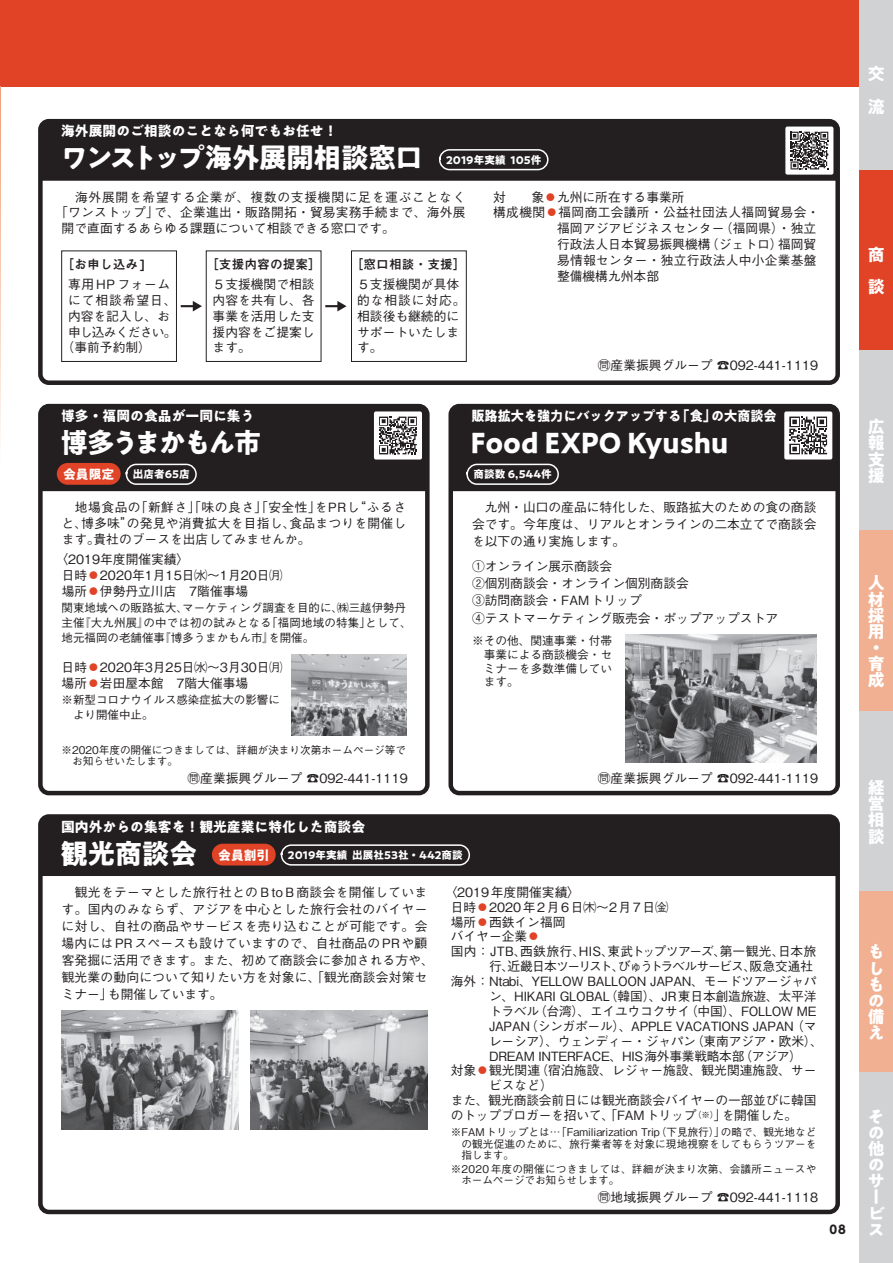
<style>
.page{position:relative;width:893px;height:1263px;background:#fff}
.page>*{position:absolute;margin:0;border:0;box-sizing:border-box;transform-origin:0 0}
.t1{font:700 27.6px "PA1 Gothic Std N";letter-spacing:-.015em;color:#fff}
.t2{font:700 27.6px "PA1 Gothic Std N";letter-spacing:-.1em;color:#fff}
.t3{font:700 16.95px/16.2px "PA1 Gothic Std N";color:#fff}
.t4{font:700 13.8px "PA1 Gothic Std N";color:#fff}
.t5{font:700 13.8px "PA1 Gothic Std N";color:#fff;scale:.95 1}
.t6{font:500 12.75px/15.9px "Gothic BBB Pro";color:#231f20}
.t7{font:500 12.75px "Gothic BBB Pro";letter-spacing:-.02em;color:#231f20}
.t8{font:500 12.75px "Gothic BBB Pro";letter-spacing:-.025em;color:#231f20}
.t9{font:500 12.75px "Gothic BBB Pro";letter-spacing:.02em;color:#231f20}
.t10{font:500 12.75px "Gothic BBB Pro";letter-spacing:.055em;color:#231f20}
.t11{font:500 12.75px "Gothic BBB Pro";letter-spacing:-.09em;color:#231f20}
.t12{font:700 12.75px "Mi Go MB1 Std De";color:#231f20}
.t13{font:500 12.75px "Gothic BBB Pro";letter-spacing:.025em;color:#231f20}
.t14{font:500 12.75px "Gothic BBB Pro";letter-spacing:.125em;color:#231f20}
.t15{font:500 12.75px "Gothic BBB Pro";letter-spacing:-.06em;color:#231f20}
.t16{font:700 12.75px "PA1 Gothic Std N";color:#fff}
.t17{font:500 12.75px "Gothic BBB Pro";letter-spacing:.045em;color:#231f20}
.t18{font:500 12.75px "Gothic BBB Pro";letter-spacing:.07em;color:#231f20}
.t19{font:500 11.7px/13.8px "Gothic BBB Pro";color:#231f20;text-align:justify}
.t20{font:700 11.7px "UD Shin Go Pro";color:#231f20}
.t21{font:500 11.55px/14.9px "Gothic BBB Pro";color:#231f20}
.t22{font:500 10.65px/11.6px "Gothic BBB Pro";color:#231f20}
.t23{font:500 10.65px/11.6px "Gothic BBB Pro";letter-spacing:.02em;color:#231f20}
.t24{font:700 10.65px "PA1 Gothic Std N";color:#fff}
.s1{color:#e04326}
</style>
<div class="page">
<div style="left:859px;top:0;width:34px;height:170px;background:#d1d2d4"></div>
<div style="left:859px;top:170px;width:34px;height:180px;background:#e04326"></div>
<div style="left:859px;top:350px;width:34px;height:181px;background:#d1d2d4"></div>
<div style="left:859px;top:531px;width:34px;height:180px;background:#f1b091"></div>
<div style="left:859px;top:711px;width:34px;height:180px;background:#d1d2d4"></div>
<div style="left:859px;top:891px;width:34px;height:181px;background:#f1b091"></div>
<div style="left:859px;top:1072px;width:34px;height:191px;background:#d1d2d4"></div>
<div style="left:0;top:0;width:859px;height:87px;background:#e04326"></div>
<div style="left:43px;top:819px;width:792px;height:57px;background:#231f20"></div>
<div style="left:38px;top:404px;width:392px;height:391px;border:4px solid #231f20;border-radius:9px"></div>
<div style="left:38px;top:814px;width:802px;height:400px;border:4px solid #231f20;border-radius:9px"></div>
<svg style="left:212px;top:844px;width:259px;height:22px;background:#643e38"></svg>
<div style="left:784px;top:821px;width:50px;height:50px;background:#231f20;border-radius:3px"></div>
<img style="left:62px;top:1010px;width:176px;height:119px">
<img style="left:251px;top:1010px;width:176px;height:119px">
<div style="left:43px;top:124px;width:792px;height:57px;background:#231f20"></div>
<div style="left:38px;top:119px;width:802px;height:266px;border:4px solid #231f20;border-radius:9px"></div>
<svg style="left:438px;top:148px;width:111px;height:23px;background:#413e3f"></svg>
<div style="left:448px;top:404px;width:392px;height:391px;border:4px solid #231f20;border-radius:9px"></div>
<img style="left:625px;top:635px;width:191px;height:127px">
<svg style="left:451px;top:406px;width:387px;height:85px;background:#2f2b2c"></svg>
<svg style="left:784px;top:125px;width:50px;height:51px"></svg>
<div style="left:785px;top:127px;width:48px;height:48px;background:#fff;border-radius:2px"></div>
<svg style="left:790px;top:132px;width:38px;height:37px"></svg>
<svg style="left:181px;top:301px;width:21px;height:10px"></svg>
<svg style="left:325px;top:301px;width:22px;height:10px"></svg>
<svg style="left:40px;top:406px;width:387px;height:85px;background:#362c2c"></svg>
<div style="left:61px;top:250px;width:116px;height:112px;border:1px solid #231f20"></div>
<div style="left:206px;top:250px;width:115px;height:112px;border:1px solid #231f20"></div>
<div style="left:351px;top:250px;width:116px;height:112px;border:1px solid #231f20"></div>
<img style="left:291px;top:654px;width:115px;height:81px">
<p class="t4" style="left:61px;top:122px;width:278px">海外展開のご相談のことなら何でもお任せ！</p>
<h1 class="t1" style="left:60px;top:141px;width:364px">ワンストップ海外展開相談窓口</h1>
<p class="t24" style="left:446px;top:153px;width:97px">2019年実績 105件</p>
<p class="t10" style="left:62px;top:186px;width:405px">　海外展開を希望する企業が、複数の支援機関に足を運ぶことなく</p>
<p class="t6" style="left:55px;top:203px;width:412px">「ワンストップ」で、企業進出・販路開拓・貿易実務手続まで、海外展</p>
<p class="t6" style="left:62px;top:219px;width:335px">開で直面するあらゆる課題について相談できる窓口です。</p>
<p class="t12" style="left:62px;top:254px;width:85px">［お申し込み]</p>
<p class="t17" style="left:68px;top:274px;width:104px">専用HPフォーム</p>
<p class="t18" style="left:68px;top:290px;width:110px">にて相談希望日、</p>
<p class="t6" style="left:68px;top:306px;width:104px">内容を記入し、お</p>
<p class="t15" style="left:68px;top:321px;width:110px">申し込みください。</p>
<p class="t6" style="left:62px;top:338px;width:91px">（事前予約制）</p>
<p class="t12" style="left:206px;top:254px;width:116px">［支援内容の提案］</p>
<p class="t6" style="left:213px;top:274px;width:104px;text-align:justify">５支援機関で相談内容を共有し、各事業を活用した支援内容をご提案します。</p>
<p class="t12" style="left:351px;top:254px;width:116px">［窓口相談・支援］</p>
<p class="t6" style="left:357px;top:274px;width:110px">５支援機関が具体的な相談に対応。相談後も継続的にサポートいたします。</p>
<p class="t6" style="left:493px;top:187px;width:193px">対　　象<span class="s1">●</span>九州に所在する事業所</p>
<p class="t13" style="left:493px;top:202px;width:328px">構成機関<span class="s1">●</span>福岡商工会議所・公益社団法人福岡貿易会・</p>
<p class="t6" style="left:557px;top:219px;width:261px">福岡アジアビジネスセンター（福岡県）・独立</p>
<p class="t6" style="left:557px;top:235px;width:261px">行政法人日本貿易振興機構（ジェトロ）福岡貿</p>
<p class="t6" style="left:557px;top:251px;width:261px">易情報センター・独立行政法人中小企業基盤</p>
<p class="t6" style="left:557px;top:267px;width:104px">整備機構九州本部</p>
<p class="t6" style="left:598px;top:356px;width:222px">問産業振興グループ ☎092-441-1119</p>
<h2 class="t3" style="left:868px;top:60px;width:26px;line-height:32.2px">交流</h2>
<h2 class="t3" style="left:868px;top:240px;width:26px;line-height:32.2px">商談</h2>
<p class="t4" style="left:61px;top:407px;width:195px">博多・福岡の食品が一同に集う</p>
<p class="t5" style="left:471px;top:407px;width:323px">販路拡大を強力にバックアップする「食」の大商談会</p>
<h1 class="t2" style="left:60px;top:425px;width:203px">博多うまかもん市</h1>
<h1 class="t1" style="left:471px;top:425px;width:259px">Food EXPO Kyushu</h1>
<p class="t16" style="left:63px;top:466px;width:53px">会員限定</p>
<p class="t24" style="left:133px;top:468px;width:58px">出店者65店</p>
<p class="t24" style="left:474px;top:468px;width:80px">商談数 6,544件</p>
<p class="t6" style="left:62px;top:498px;width:346px;text-align:justify">　地場食品の「新鮮さ」「味の良さ」「安全性」をPRし“ふるさと、博多味”の発見や消費拡大を目指し、食品まつりを開催します。貴社のブースを出店してみませんか。</p>
<p class="t6" style="left:62px;top:550px;width:222px;text-indent:-6px">〈2019年度開催実績〉<br>日時<span class="s1">●</span>2020年1月15日㈬～1月20日㈪場所<span class="s1">●</span>伊勢丹立川店　7階催事場</p>
<p class="t21" style="left:62px;top:599px;width:352px">関東地域への販路拡大、マーケティング調査を目的に、㈱三越伊勢丹主催『大九州展』の中では初の試みとなる「福岡地域の特集」として、地元福岡の老舗催事『博多うまかもん市』を開催。</p>
<p class="t6" style="left:62px;top:658px;width:222px">日時<span class="s1">●</span>2020年3月25日㈬～3月30日㈪場所<span class="s1">●</span>岩田屋本館　7階大催事場</p>
<p class="t21" style="left:62px;top:691px;width:220px">※新型コロナウイルス感染症拡大の影響に　より開催中止。</p>
<p class="t22" style="left:72px;top:742px;width:335px;text-indent:-11px">※2020年度の開催につきましては、詳細が決まり次第ホームページ等でお知らせいたします。</p>
<p class="t6" style="left:472px;top:497px;width:346px;line-height:17px;text-align:justify">　九州・山口の産品に特化した、販路拡大のための食の商談会です。今年度は、リアルとオンラインの二本立てで商談会を以下の通り実施します。</p>
<p class="t6" style="left:472px;top:557px;width:308px;line-height:17px">①オンライン展示商談会<br>②個別商談会・オンライン個別商談会<br>③訪問商談会・FAMトリップ<br>④テストマーケティング販売会・ポップアップストア</p>
<p class="t19" style="left:484px;top:632px;width:130px;text-indent:-12px">※その他、関連事業・付帯事業による商談機会・セミナーを多数準備しています。</p>
<p class="t6" style="left:188px;top:768px;width:222px">問産業振興グループ ☎092-441-1119</p>
<p class="t6" style="left:598px;top:768px;width:222px">問産業振興グループ ☎092-441-1119</p>
<p class="t4" style="left:61px;top:818px;width:306px">国内外からの集客を！観光産業に特化した商談会</p>
<h1 class="t1" style="left:60px;top:836px;width:138px">観光商談会</h1>
<p class="t16" style="left:218px;top:847px;width:53px">会員割引</p>
<p class="t24" style="left:288px;top:848px;width:176px">2019年実績 出展社53社・442商談</p>
<p class="t6" style="left:62px;top:882px;width:374px;line-height:17px">　観光をテーマとした旅行社とのＢtoＢ商談会を開催しています。国内のみならず、アジアを中心とした旅行会社のバイヤーに対し、自社の商品やサービスを売り込むことが可能です。会場内にはPRスペースも設けていますので、自社商品のPRや顧客発掘に活用できます。また、初めて商談会に参加される方や、観光業の動向について知りたい方を対象に、「観光商談会対策セミナー」も開催しています。</p>
<p class="t6" style="left:444px;top:882px;width:137px">〈2019年度開催実績〉</p>
<p class="t14" style="left:451px;top:897px;width:219px">日時<span class="s1">●</span>2020年2月6日㈭～2月7日㈮</p>
<p class="t6" style="left:451px;top:912px;width:116px">場所<span class="s1">●</span>西鉄イン福岡</p>
<p class="t6" style="left:451px;top:927px;width:91px">バイヤー企業<span class="s1">●</span></p>
<p class="t9" style="left:451px;top:941px;width:367px">国内：JTB、西鉄旅行、HIS、東武トップツアーズ、第一観光、日本旅</p>
<p class="t11" style="left:489px;top:956px;width:326px">行、近畿日本ツーリスト、びゅうトラベルサービス、阪急交通社</p>
<p class="t7" style="left:451px;top:971px;width:367px">海外：Ntabi、YELLOW BALLOON JAPAN、モードツアージャパ</p>
<p class="t6" style="left:489px;top:987px;width:329px">ン、HIKARI GLOBAL（韓国）、JR東日本創造旅遊、太平洋</p>
<p class="t8" style="left:489px;top:1001px;width:329px">トラベル（台湾）、エイユウコクサイ（中国）、FOLLOW ME</p>
<p class="t7" style="left:489px;top:1016px;width:329px">JAPAN（シンガポール）、APPLE VACATIONS JAPAN （マ</p>
<p class="t6" style="left:489px;top:1031px;width:335px">レーシア）、ウェンディー・ジャパン（東南アジア・欧米）、</p>
<p class="t8" style="left:489px;top:1045px;width:314px">DREAM INTERFACE、HIS海外事業戦略本部（アジア）</p>
<p class="t6" style="left:451px;top:1061px;width:367px">対象<span class="s1">●</span>観光関連（宿泊施設、レジャー施設、観光関連施設、サー</p>
<p class="t6" style="left:489px;top:1076px;width:65px">ビスなど）</p>
<p class="t6" style="left:451px;top:1091px;width:367px">また、観光商談会前日には観光商談会バイヤーの一部並びに韓国</p>
<p class="t6" style="left:451px;top:1106px;width:348px">のトップブロガーを招いて、「FAMトリップ<sup>（※）</sup>」を開催した。</p>
<p class="t22" style="left:461px;top:1125px;width:357px;text-align:justify;text-indent:-11px">※FAMトリップとは…「Familiarization Trip（下見旅行）」の略で、観光地などの観光促進のために、旅行業者等を対象に現地視察をしてもらうツアーを指します。</p>
<p class="t23" style="left:461px;top:1162px;width:356px;text-indent:-11px">※2020年度の開催につきましては、詳細が決まり次第、会議所ニュースやホームページでお知らせします。</p>
<p class="t6" style="left:598px;top:1187px;width:222px">問地域振興グループ ☎092-441-1118</p>
<h2 class="t3" style="left:868px;top:421px;width:26px;text-align:justify">広報支援</h2>
<h2 class="t3" style="left:868px;top:577px;width:26px">人材採用・育成</h2>
<h2 class="t3" style="left:868px;top:782px;width:26px;text-align:justify">経営相談</h2>
<h2 class="t3" style="left:868px;top:946px;width:26px;text-align:justify">もしもの備え</h2>
<h2 class="t3" style="left:868px;top:1110px;width:27px">その他のサービ</h2>
<p class="t20" style="left:830px;top:1219px;width:18px">08</p>
<h2 class="t3" style="left:868px;top:1223px;width:25px">ス</h2>
</div>
